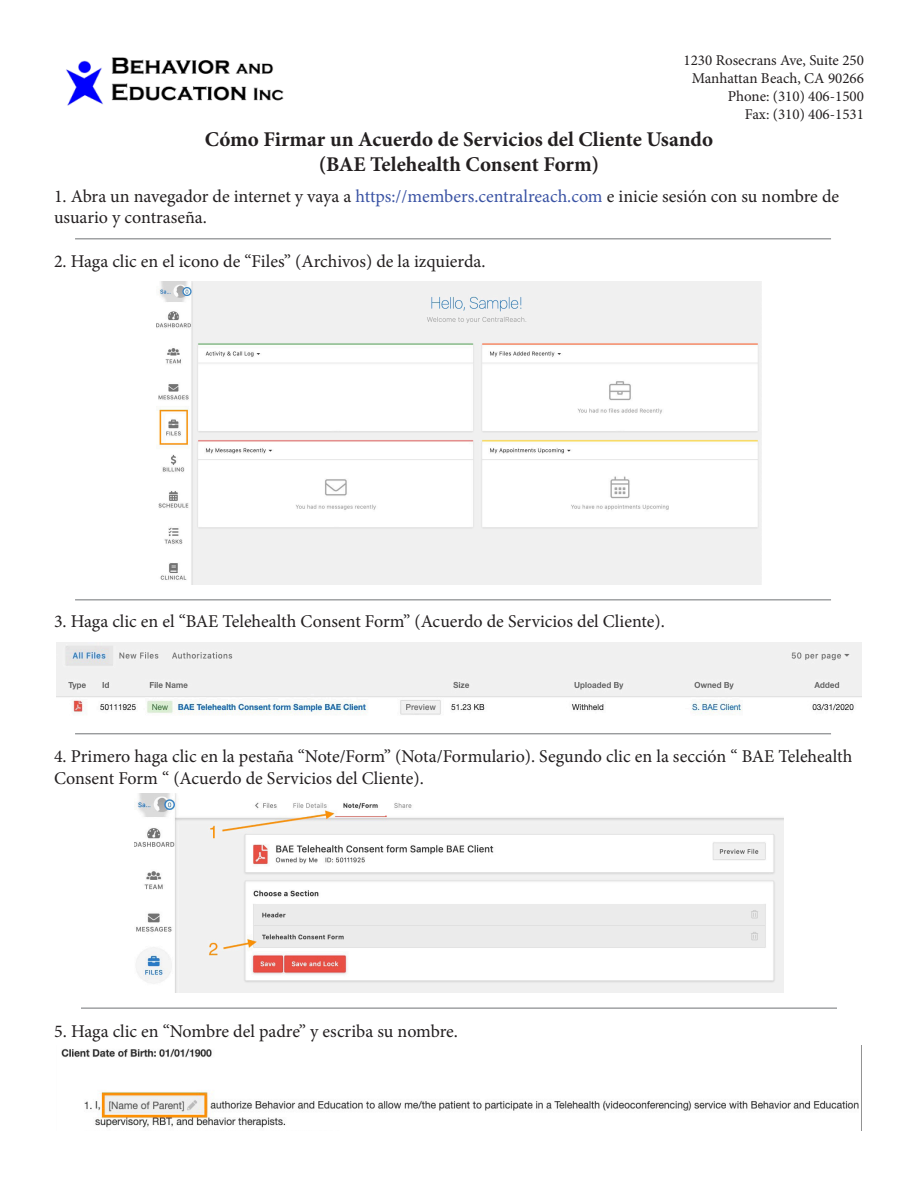
<style>
.page{position:relative;width:918px;height:1188px;background:#fff}
.page>*{position:absolute;margin:0;border:0;box-sizing:border-box;transform-origin:0 0}
.t1{font:700 21px/25.2px "Minion Pro";color:#231f20;text-align:center}
.t2{font:18px/21.6px "Minion Pro";color:#231f20}
.t3{font:15px/18px "Minion Pro";color:#231f20;text-align:right}
.s1{color:#3a53a4}
</style>
<div class="page">
<img style="left:66px;top:57px;width:218px;height:49px">
<img style="left:157px;top:281px;width:604px;height:304px">
<img style="left:57px;top:643px;width:804px;height:72px">
<img style="left:134px;top:793px;width:650px;height:200px">
<hr style="left:75px;top:238px;width:756px;height:1px;background:#808285">
<hr style="left:75px;top:733px;width:756px;height:1px;background:#808285">
<hr style="left:75px;top:599px;width:756px;height:1px;background:#808285">
<hr style="left:81px;top:1008px;width:756px;height:1px;background:#808285">
<img style="left:61px;top:1048px;width:798px;height:80px">
<p class="t3" style="left:683px;top:51px;width:182px">1230 Rosecrans Ave, Suite 250<br>Manhattan Beach, CA 90266<br>Phone: (310) 406-1500<br>Fax: (310) 406-1531</p>
<p class="t1" style="left:205px;top:126px;width:510px">Cómo Firmar un Acuerdo de Servicios del Cliente Usando (BAE Telehealth Consent Form)</p>
<p class="t2" style="left:54px;top:185px;width:787px">1. Abra un navegador de internet y vaya a <span class="s1">https://members.centralreach.com</span> e inicie sesión con su nombre de usuario y contraseña.</p>
<p class="t2" style="left:54px;top:250px;width:433px">2. Haga clic en el icono de “Files” (Archivos) de la izquierda.</p>
<p class="t2" style="left:54px;top:611px;width:612px">3. Haga clic en el “BAE Telehealth Consent Form” (Acuerdo de Servicios del Cliente).</p>
<p class="t2" style="left:54px;top:746px;width:800px">4. Primero haga clic en la pestaña “Note/Form” (Nota/Formulario). Segundo clic en la sección “ BAE Telehealth<br>Consent Form “ (Acuerdo de Servicios del Cliente).</p>
<p class="t2" style="left:54px;top:1020px;width:405px">5. Haga clic en “Nombre del padre” y escriba su nombre.</p>
</div>
